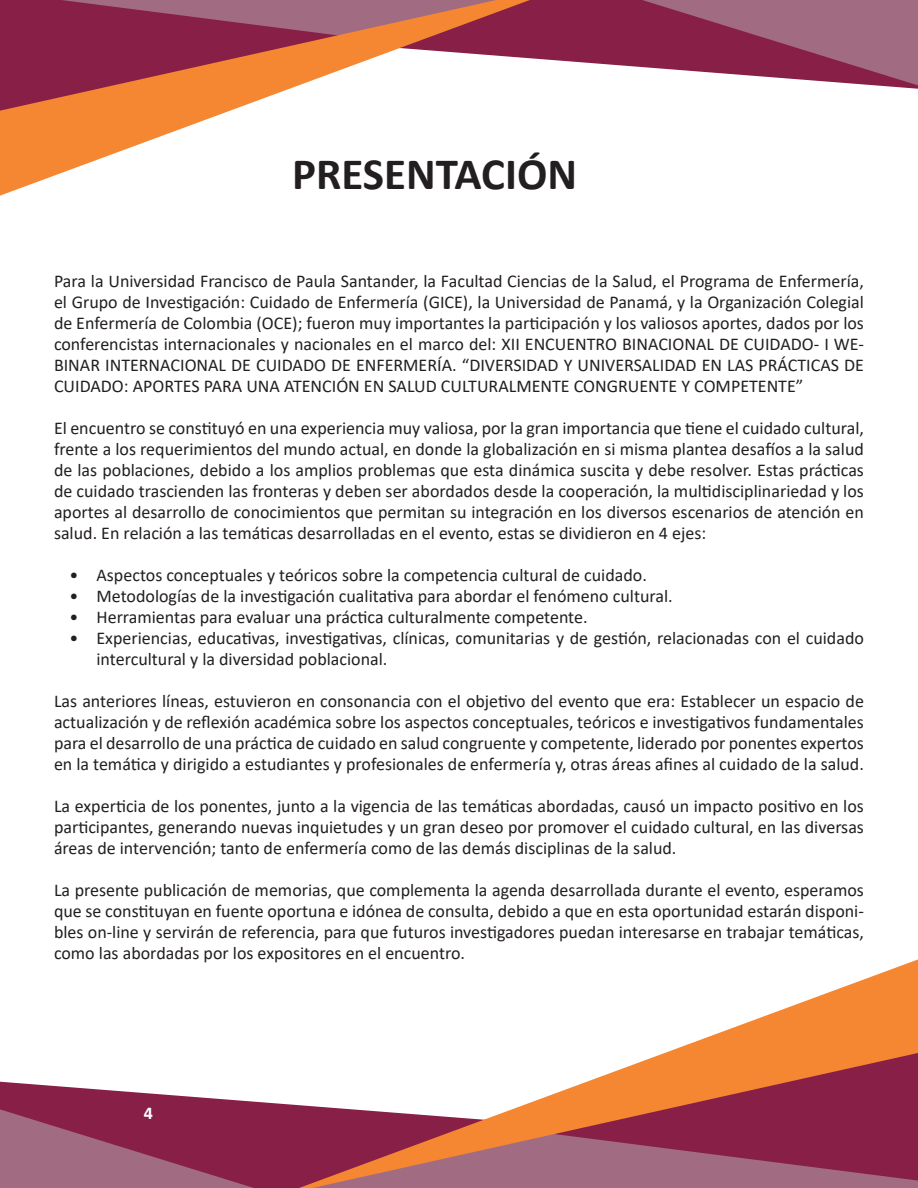
<style>
.page{position:relative;width:918px;height:1188px;background:#fff}
.page>*{position:absolute;margin:0;border:0;box-sizing:border-box;transform-origin:0 0}
.Tipo{font:700 45px "Calibri";color:#231f20}
.t1{font:18px/21px "Calibri";color:#231f20;text-align:justify}
.t2{font:700 18px "Calibri";color:#fff}
</style>
<div class="page">
<svg style="left:530px;top:0;width:388px;height:89px"></svg>
<svg style="left:0;top:0;width:530px;height:196px"></svg>
<svg style="left:0;top:1082px;width:299px;height:106px;fill:#881f47"></svg>
<svg style="left:299px;top:959px;width:619px;height:229px"></svg>
<p class="Tipo" style="left:292px;top:142px;width:287px">PRESENTACIÓN</p>
<p class="t1" style="left:54px;top:270px;width:812px">Para la Universidad Francisco de Paula Santander, la Facultad Ciencias de la Salud, el Programa de Enfermería, el Grupo de Investigación: Cuidado de Enfermería (GICE), la Universidad de Panamá, y la Organización Colegial de Enfermería de Colombia (OCE); fueron muy importantes la participación y los valiosos aportes, dados por los conferencistas internacionales y nacionales en el marco del: XII ENCUENTRO BINACIONAL DE CUIDADO- I WE-BINAR INTERNACIONAL DE CUIDADO DE ENFERMERÍA. “DIVERSIDAD Y UNIVERSALIDAD EN LAS PRÁCTICAS DE CUIDADO: APORTES PARA UNA ATENCIÓN EN SALUD CULTURALMENTE CONGRUENTE Y COMPETENTE”</p>
<p class="t1" style="left:54px;top:417px;width:811px">El encuentro se constituyó en una experiencia muy valiosa, por la gran importancia que tiene el cuidado cultural, frente a los requerimientos del mundo actual, en donde la globalización en si misma plantea desafíos a la salud de las poblaciones, debido a los amplios problemas que esta dinámica suscita y debe resolver. Estas prácticas de cuidado trascienden las fronteras y deben ser abordados desde la cooperación, la multidisciplinariedad y los aportes al desarrollo de conocimientos que permitan su integración en los diversos escenarios de atención en salud. En relación a las temáticas desarrolladas en el evento, estas se dividieron en 4 ejes:</p>
<p class="t1" style="left:70px;top:564px;width:579px">• Aspectos conceptuales y teóricos sobre la competencia cultural de cuidado.</p>
<p class="t1" style="left:70px;top:585px;width:605px">• Metodologías de la investigación cualitativa para abordar el fenómeno cultural.</p>
<p class="t1" style="left:70px;top:606px;width:520px">• Herramientas para evaluar una práctica culturalmente competente.</p>
<p class="t1" style="left:97px;top:627px;width:769px;text-indent:-27px">• Experiencias, educativas, investigativas, clínicas, comunitarias y de gestión, relacionadas con el cuidado intercultural y la diversidad poblacional.</p>
<p class="t1" style="left:54px;top:690px;width:812px">Las anteriores líneas, estuvieron en consonancia con el objetivo del evento que era: Establecer un espacio de actualización y de reflexión académica sobre los aspectos conceptuales, teóricos e investigativos fundamentales para el desarrollo de una práctica de cuidado en salud congruente y competente, liderado por ponentes expertos en la temática y dirigido a estudiantes y profesionales de enfermería y, otras áreas afines al cuidado de la salud.</p>
<p class="t1" style="left:54px;top:795px;width:811px">La experticia de los ponentes, junto a la vigencia de las temáticas abordadas, causó un impacto positivo en los participantes, generando nuevas inquietudes y un gran deseo por promover el cuidado cultural, en las diversas áreas de intervención; tanto de enfermería como de las demás disciplinas de la salud.</p>
<p class="t1" style="left:54px;top:879px;width:812px">La presente publicación de memorias, que complementa la agenda desarrollada durante el evento, esperamos que se constituyan en fuente oportuna e idónea de consulta, debido a que en esta oportunidad estarán disponi&shy;bles on-line y servirán de referencia, para que futuros investigadores puedan interesarse en trabajar temáticas, como las abordadas por los expositores en el encuentro.</p>
<p class="t2" style="left:144px;top:1100px;width:11px">4</p>
</div>
